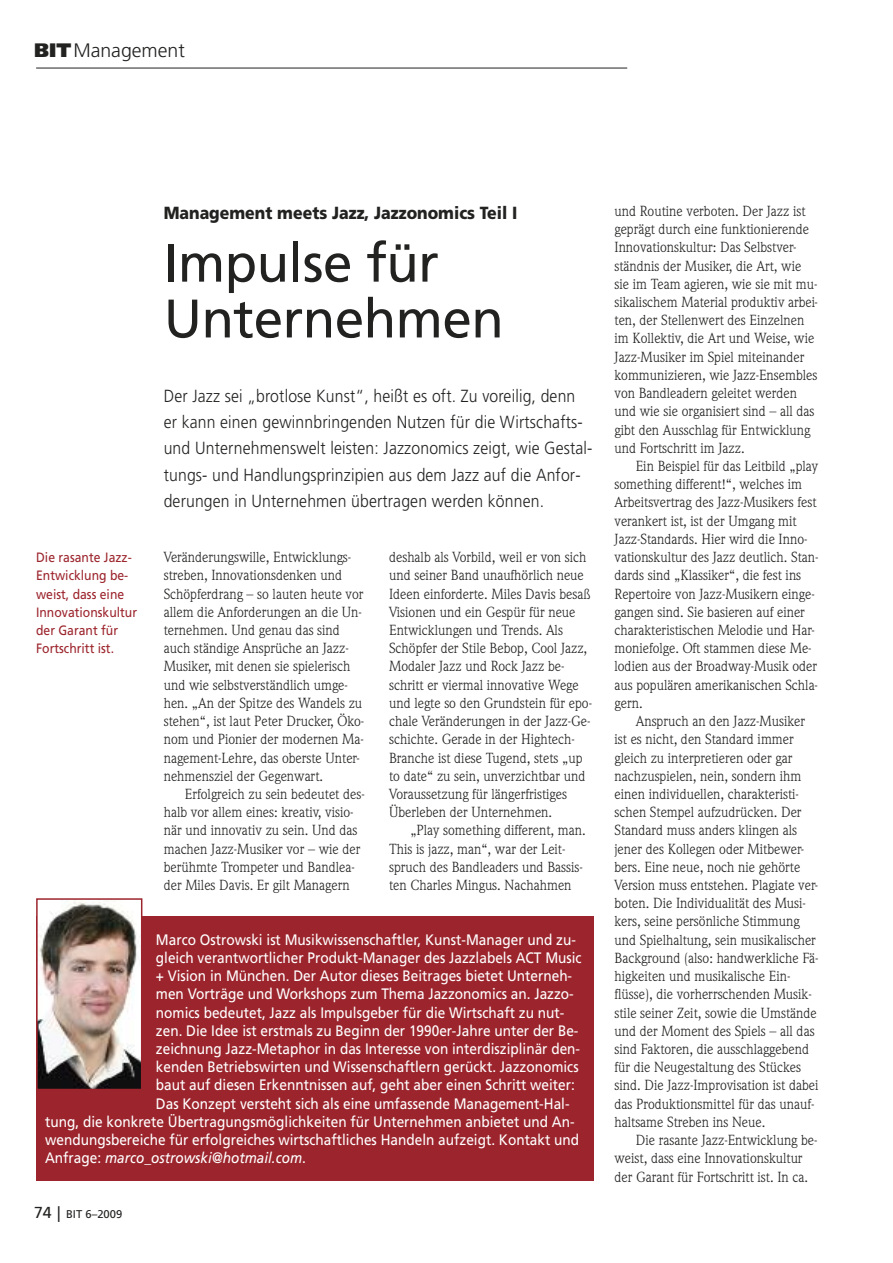
<style>
.page{position:relative;width:893px;height:1263px;background:#fff}
.page>*{position:absolute;margin:0;border:0;box-sizing:border-box;transform-origin:0 0}
.t1{font:54.15px/55.8px "Frutiger";letter-spacing:-.01em;color:#222221}
.t2{font:300 19.5px "Frutiger";color:#222221}
.t3{font:300 17.55px/26.2px "Frutiger";letter-spacing:.01em;color:#222221;scale:.9 1}
.t4{font:900 17.55px "Frutiger";color:#222221;scale:.9 1}
.t5{font:15.15px "Frutiger";color:#fff;scale:.9 1}
.t6{font:italic 15.15px "Frutiger";color:#fff;scale:.9 1}
.t7{font:14.4px/18.1px "Weidemann";color:#222221}
.t8{font:13.5px/18.1px "Frutiger";color:#9c252d;scale:.9 1}
.t9{font:11.25px "Frutiger";color:#222221}
.s1{font-weight:900}
.s2{font-style:normal}
.s3{font-size:15.9px}
.s4{font-size:15.75px}
</style>
<div class="page">
<hr style="left:36px;top:68px;width:591px;height:1px;background:#222221">
<div style="left:36px;top:916px;width:557px;height:265px;background:#9c252d"></div>
<img style="left:39px;top:901px;width:100px;height:186px">
<div style="left:36px;top:898px;width:106px;height:192px;border:2px solid #9c252d"></div>
<h2 class="t2" style="left:34px;top:43px;width:152px"><span class="s1">BIT</span>Management</h2>
<p class="t4" style="left:164px;top:206px;width:395px">Management meets Jazz, Jazzonomics Teil I</p>
<h1 class="t1" style="left:164px;top:239px;width:342px">Impulse für<br>Unternehmen</h1>
<p class="t8" style="left:36px;top:549px;width:114px">Die rasante Jazz-<br>Entwicklung be&shy;weist, dass eine<br>Innovationskultur der Garant für<br>Fortschritt ist.</p>
<p class="t3" style="left:164px;top:384px;width:478px">Der Jazz sei „brotlose Kunst“, heißt es oft. Zu voreilig, denn er kann einen gewinnbringenden Nutzen für die Wirtschafts&shy;und Unternehmenswelt leisten: Jazzonomics zeigt, wie Gestal&shy;tungs- und Handlungsprinzipien aus dem Jazz auf die Anfor&shy;derungen in Unternehmen übertragen werden können.</p>
<p class="t7" style="left:164px;top:549px;width:202px">Veränderungswille, Entwicklungs&shy;streben, Innovationsdenken und Schöpferdrang – so lauten heute vor allem die Anforderungen an die Un&shy;ternehmen. Und genau das sind auch ständige Ansprüche an Jazz-Musiker, mit denen sie spielerisch und wie selbstverständlich umge&shy;hen. „An der Spitze des Wandels zu stehen“, ist laut Peter Drucker, Öko&shy;nom und Pionier der modernen Ma&shy;nagement-Lehre, das oberste Unter&shy;nehmensziel der Gegenwart.</p>
<p class="t7" style="left:164px;top:786px;width:202px;text-indent:21px">Erfolgreich zu sein bedeutet des&shy;halb vor allem eines: kreativ, visio&shy;när und innovativ zu sein. Und das machen Jazz-Musiker vor – wie der berühmte Trompeter und Bandlea&shy;der Miles Davis. Er gilt Managern</p>
<p class="t7" style="left:389px;top:549px;width:204px">deshalb als Vorbild, weil er von sich und seiner Band unaufhörlich neue Ideen einforderte. Miles Davis besaß Visionen und ein Gespür für neue Entwicklungen und Trends. Als Schöpfer der Stile Bebop, Cool Jazz, Modaler Jazz und Rock Jazz be&shy;schritt er viermal innovative Wege und legte so den Grundstein für epo&shy;chale Veränderungen in der Jazz-Ge&shy;schichte. Gerade in der Hightech-Branche ist diese Tugend, stets „up to date“ zu sein, unverzichtbar und Voraussetzung für längerfristiges Überleben der Unternehmen.</p>
<p class="t7" style="left:389px;top:823px;width:198px;text-indent:21px">„Play something different, man.<br>This is jazz, man“, war der Leit&shy;spruch des Bandleaders und Bassis&shy;ten Charles Mingus. Nachahmen</p>
<p class="t5" style="left:156px;top:933px;width:468px">Marco Ostrowski ist Musikwissenschaftler, Kunst-Manager und zu-</p>
<p class="t5" style="left:156px;top:951px;width:475px">gleich verantwortlicher Produkt-Manager des Jazzlabels ACT Music</p>
<p class="t5" style="left:156px;top:970px;width:464px">+ Vision in München. Der Autor dieses Beitrages bietet Unterneh-</p>
<p class="t5" style="left:156px;top:988px;width:466px">men Vorträge und Workshops zum Thema Jazzonomics an. Jazzo-</p>
<p class="t5" style="left:156px;top:1006px;width:455px">nomics bedeutet, Jazz als Impulsgeber für die Wirtschaft zu nut-</p>
<p class="t5" style="left:156px;top:1024px;width:471px">zen. Die Idee ist erstmals zu Beginn der 1990er-Jahre unter der Be-</p>
<p class="t5" style="left:156px;top:1043px;width:473px">zeichnung Jazz-Metaphor in das Interesse von interdisziplinär den-</p>
<p class="t5" style="left:156px;top:1061px;width:471px">kenden Betriebswirten und Wissenschaftlern gerückt. Jazzonomics</p>
<p class="t5" style="left:156px;top:1079px;width:467px">baut auf diesen Erkenntnissen auf, geht aber einen Schritt weiter:</p>
<p class="t5" style="left:156px;top:1097px;width:461px">Das Konzept versteht sich als eine umfassende Management-Hal-</p>
<p class="t5" style="left:45px;top:1115px;width:590px">tung, die konkrete Übertragungsmöglichkeiten für Unternehmen anbietet und An-</p>
<p class="t5" style="left:45px;top:1134px;width:595px">wendungsbereiche für erfolgreiches wirtschaftliches Handeln aufzeigt. Kontakt und</p>
<p class="t6" style="left:45px;top:1152px;width:291px"><span class="s2">Anfrage:</span> marco_ostrowski@hotmail.com<span class="s2">.</span></p>
<p class="t9" style="left:34px;top:1209px;width:90px"><span class="s3">74</span> <span class="s4">|</span> BIT 6–2009</p>
<p class="t7" style="left:614px;top:203px;width:205px">und Routine verboten. Der Jazz ist geprägt durch eine funktionierende Innovationskultur: Das Selbstver&shy;ständnis der Musiker, die Art, wie sie im Team agieren, wie sie mit mu&shy;sikalischem Material produktiv arbei&shy;ten, der Stellenwert des Einzelnen im Kollektiv, die Art und Weise, wie Jazz-Musiker im Spiel miteinander kommunizieren, wie Jazz-Ensembles von Bandleadern geleitet werden und wie sie organisiert sind – all das gibt den Ausschlag für Entwicklung und Fortschritt im Jazz.</p>
<p class="t7" style="left:614px;top:458px;width:206px;text-indent:21px">Ein Beispiel für das Leitbild „play something different!“, welches im Arbeitsvertrag des Jazz-Musikers fest verankert ist, ist der Umgang mit Jazz-Standards. Hier wird die Inno&shy;vationskultur des Jazz deutlich. Stan&shy;dards sind „Klassiker“, die fest ins Repertoire von Jazz-Musikern einge&shy;gangen sind. Sie basieren auf einer charakteristischen Melodie und Har&shy;moniefolge. Oft stammen diese Me&shy;lodien aus der Broadway-Musik oder aus populären amerikanischen Schla&shy;gern.</p>
<p class="t7" style="left:614px;top:713px;width:205px;text-indent:21px">Anspruch an den Jazz-Musiker ist es nicht, den Standard immer gleich zu interpretieren oder gar nachzuspielen, nein, sondern ihm einen individuellen, charakteristi&shy;schen Stempel aufzudrücken. Der Standard muss anders klingen als jener des Kollegen oder Mitbewer&shy;bers. Eine neue, noch nie gehörte Version muss entstehen. Plagiate ver&shy;boten. Die Individualität des Musi&shy;kers, seine persönliche Stimmung und Spielhaltung, sein musikalischer Background (also: handwerkliche Fä&shy;higkeiten und musikalische Ein&shy;flüsse), die vorherrschenden Musik&shy;stile seiner Zeit, sowie die Umstände und der Moment des Spiels – all das sind Faktoren, die ausschlaggebend für die Neugestaltung des Stückes sind. Die Jazz-Improvisation ist dabei das Produktionsmittel für das unauf&shy;haltsame Streben ins Neue.</p>
<p class="t7" style="left:614px;top:1132px;width:205px;text-indent:21px">Die rasante Jazz-Entwicklung be&shy;weist, dass eine Innovationskultur der Garant für Fortschritt ist. In ca.</p>
</div>
